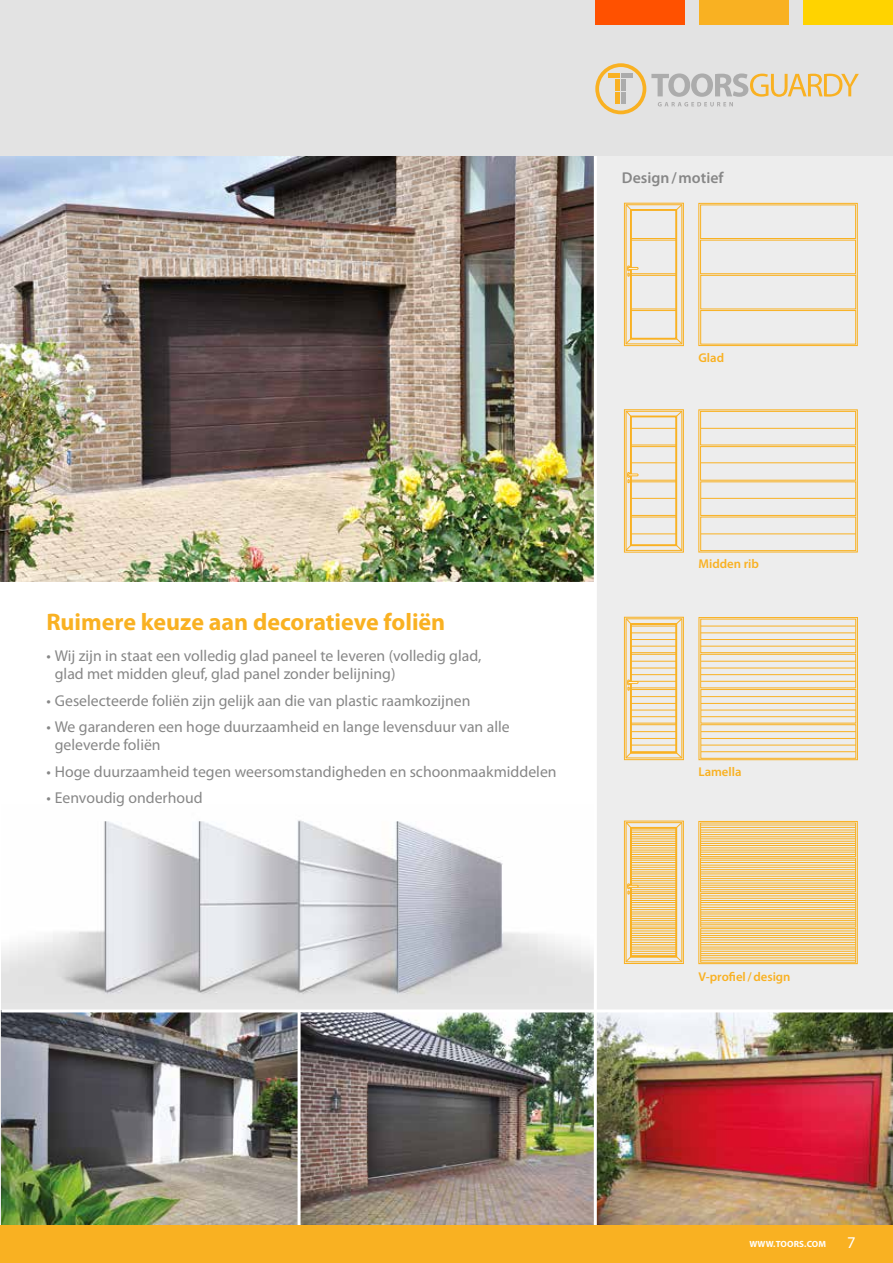
<style>
.page{position:relative;width:893px;height:1263px;background:#fff}
.page>*{position:absolute;margin:0;border:0;box-sizing:border-box;transform-origin:0 0}
.t1{font:700 24px "Myriad Pro";color:#f9b122}
.t2{font:16.5px "Myriad Pro";color:#fff}
.t3{font:15.75px/18px "Myriad Pro";color:#878787}
.t4{font:600 15.75px "Myriad Pro";color:#878787}
.t5{font:600 12.75px "Myriad Pro";color:#f9b122}
.t6{font:700 9px "Myriad Pro";letter-spacing:.02em;color:#fff}
</style>
<div class="page">
<img style="left:1px;top:820px;width:593px;height:189px">
<img style="left:1px;top:1012px;width:593px;height:213px">
<div style="left:595px;top:156px;width:298px;height:1071px;background:#ededed"></div>
<img style="left:597px;top:1012px;width:296px;height:213px">
<hr style="left:0;top:1011px;width:1px;height:214px;background:#ededed">
<img style="left:0;top:156px;width:594px;height:426px">
<div style="left:698px;top:203px;width:160px;height:143px;border:1px solid #f9b122"></div>
<svg style="left:700px;top:204px;width:156px;height:141px"></svg>
<div style="left:624px;top:203px;width:60px;height:143px;border:1px solid #f9b122"></div>
<svg style="left:625px;top:203px;width:58px;height:142px"></svg>
<svg style="left:698px;top:409px;width:160px;height:144px"></svg>
<hr style="left:701px;top:428px;width:155px;height:1px;background:#f9b122">
<hr style="left:701px;top:462px;width:155px;height:1px;background:#f9b122">
<hr style="left:701px;top:498px;width:155px;height:1px;background:#f9b122">
<hr style="left:701px;top:533px;width:155px;height:1px;background:#f9b122">
<div style="left:624px;top:409px;width:60px;height:143px;border:1px solid #f9b122"></div>
<svg style="left:625px;top:410px;width:58px;height:142px"></svg>
<div style="left:698px;top:821px;width:160px;height:143px;border:1px solid #f9b122"></div>
<svg style="left:700px;top:822px;width:156px;height:141px"></svg>
<hr style="left:700px;top:829px;width:155px;height:1px;background:#f9b122">
<hr style="left:700px;top:836px;width:155px;height:1px;background:#f9b122">
<hr style="left:700px;top:843px;width:155px;height:1px;background:#f9b122">
<hr style="left:700px;top:850px;width:155px;height:1px;background:#f9b122">
<hr style="left:701px;top:865px;width:155px;height:1px;background:#f9b122">
<hr style="left:701px;top:871px;width:155px;height:1px;background:#f9b122">
<hr style="left:701px;top:878px;width:155px;height:1px;background:#f9b122">
<hr style="left:701px;top:885px;width:155px;height:1px;background:#f9b122">
<hr style="left:701px;top:900px;width:155px;height:1px;background:#f9b122">
<hr style="left:701px;top:907px;width:155px;height:1px;background:#f9b122">
<hr style="left:701px;top:913px;width:155px;height:1px;background:#f9b122">
<hr style="left:701px;top:920px;width:155px;height:1px;background:#f9b122">
<hr style="left:701px;top:935px;width:155px;height:1px;background:#f9b122">
<hr style="left:701px;top:942px;width:155px;height:1px;background:#f9b122">
<hr style="left:701px;top:948px;width:155px;height:1px;background:#f9b122">
<hr style="left:701px;top:955px;width:155px;height:1px;background:#f9b122">
<hr style="left:700px;top:825px;width:155px;height:1px;background:#f9b122">
<hr style="left:700px;top:827px;width:155px;height:1px;background:#f9b122">
<hr style="left:701px;top:832px;width:154px;height:1px;background:#f9b122">
<hr style="left:701px;top:834px;width:154px;height:1px;background:#f9b122">
<hr style="left:701px;top:838px;width:154px;height:1px;background:#f9b122">
<hr style="left:701px;top:841px;width:154px;height:1px;background:#f9b122">
<hr style="left:701px;top:845px;width:154px;height:1px;background:#f9b122">
<hr style="left:701px;top:847px;width:154px;height:1px;background:#f9b122">
<hr style="left:701px;top:852px;width:154px;height:1px;background:#f9b122">
<hr style="left:701px;top:854px;width:154px;height:1px;background:#f9b122">
<hr style="left:701px;top:860px;width:154px;height:1px;background:#f9b122">
<hr style="left:701px;top:862px;width:154px;height:1px;background:#f9b122">
<hr style="left:701px;top:867px;width:154px;height:1px;background:#f9b122">
<hr style="left:701px;top:869px;width:154px;height:1px;background:#f9b122">
<hr style="left:701px;top:873px;width:154px;height:1px;background:#f9b122">
<hr style="left:701px;top:876px;width:154px;height:1px;background:#f9b122">
<hr style="left:701px;top:880px;width:154px;height:1px;background:#f9b122">
<hr style="left:701px;top:883px;width:154px;height:1px;background:#f9b122">
<hr style="left:701px;top:887px;width:154px;height:1px;background:#f9b122">
<hr style="left:701px;top:889px;width:154px;height:1px;background:#f9b122">
<hr style="left:701px;top:895px;width:154px;height:1px;background:#f9b122">
<hr style="left:701px;top:898px;width:154px;height:1px;background:#f9b122">
<hr style="left:701px;top:902px;width:154px;height:1px;background:#f9b122">
<hr style="left:701px;top:904px;width:154px;height:1px;background:#f9b122">
<hr style="left:701px;top:909px;width:154px;height:1px;background:#f9b122">
<hr style="left:701px;top:911px;width:154px;height:1px;background:#f9b122">
<hr style="left:701px;top:916px;width:154px;height:1px;background:#f9b122">
<hr style="left:701px;top:918px;width:154px;height:1px;background:#f9b122">
<hr style="left:701px;top:922px;width:154px;height:1px;background:#f9b122">
<hr style="left:701px;top:924px;width:154px;height:1px;background:#f9b122">
<hr style="left:701px;top:930px;width:154px;height:1px;background:#f9b122">
<hr style="left:701px;top:933px;width:154px;height:1px;background:#f9b122">
<hr style="left:701px;top:937px;width:154px;height:1px;background:#f9b122">
<hr style="left:701px;top:939px;width:154px;height:1px;background:#f9b122">
<hr style="left:701px;top:944px;width:154px;height:1px;background:#f9b122">
<hr style="left:701px;top:947px;width:154px;height:1px;background:#f9b122">
<hr style="left:701px;top:951px;width:155px;height:1px;background:#f9b122">
<hr style="left:701px;top:953px;width:155px;height:1px;background:#f9b122">
<hr style="left:701px;top:957px;width:155px;height:1px;background:#f9b122">
<hr style="left:701px;top:960px;width:155px;height:1px;background:#f9b122">
<div style="left:624px;top:821px;width:60px;height:143px;border:1px solid #f9b122"></div>
<hr style="left:631px;top:963px;width:45px;height:1px;background:#f9b122">
<svg style="left:625px;top:821px;width:58px;height:142px"></svg>
<div style="left:698px;top:617px;width:160px;height:143px;border:1px solid #f9b122"></div>
<svg style="left:700px;top:618px;width:157px;height:141px"></svg>
<hr style="left:701px;top:626px;width:154px;height:1px;background:#f9b122">
<hr style="left:701px;top:632px;width:154px;height:1px;background:#f9b122">
<hr style="left:701px;top:639px;width:154px;height:1px;background:#f9b122">
<hr style="left:701px;top:646px;width:154px;height:1px;background:#f9b122">
<hr style="left:701px;top:661px;width:155px;height:1px;background:#f9b122">
<hr style="left:701px;top:668px;width:155px;height:1px;background:#f9b122">
<hr style="left:701px;top:674px;width:155px;height:1px;background:#f9b122">
<hr style="left:701px;top:681px;width:155px;height:1px;background:#f9b122">
<hr style="left:701px;top:696px;width:155px;height:1px;background:#f9b122">
<hr style="left:701px;top:703px;width:155px;height:1px;background:#f9b122">
<hr style="left:701px;top:710px;width:155px;height:1px;background:#f9b122">
<hr style="left:701px;top:716px;width:155px;height:1px;background:#f9b122">
<hr style="left:701px;top:731px;width:155px;height:1px;background:#f9b122">
<hr style="left:701px;top:738px;width:155px;height:1px;background:#f9b122">
<hr style="left:701px;top:745px;width:155px;height:1px;background:#f9b122">
<hr style="left:701px;top:751px;width:155px;height:1px;background:#f9b122">
<div style="left:624px;top:617px;width:60px;height:143px;border:1px solid #f9b122"></div>
<svg style="left:625px;top:617px;width:58px;height:142px"></svg>
<hr style="left:1px;top:1009px;width:892px;height:3px;background:#fff">
<hr style="left:298px;top:1011px;width:3px;height:217px;background:#fff">
<hr style="left:594px;top:156px;width:3px;height:1072px;background:#fff">
<div style="left:0;top:1225px;width:893px;height:38px;background:#f9b122"></div>
<div style="left:0;top:0;width:893px;height:156px;background:#e3e3e3"></div>
<div style="left:804px;top:0;width:89px;height:25px;background:#ffd300"></div>
<div style="left:699px;top:0;width:90px;height:25px;background:#f9b122"></div>
<div style="left:595px;top:0;width:90px;height:25px;background:#ff5100"></div>
<svg style="left:595px;top:63px;width:264px;height:51px"></svg>
<p class="t4" style="left:622px;top:168px;width:103px">Design/motief</p>
<p class="t5" style="left:698px;top:349px;width:27px">Glad</p>
<h1 class="t1" style="left:46px;top:607px;width:400px">Ruimere keuze aan decoratieve foliën</h1>
<p class="t3" style="left:55px;top:646px;width:428px;text-indent:-9px">• Wij zijn in staat een volledig glad paneel te leveren (volledig glad, glad met midden gleuf, glad panel zonder belijning)</p>
<p class="t3" style="left:46px;top:691px;width:426px">• Geselecteerde foliën zijn gelijk aan die van plastic raamkozijnen</p>
<p class="t3" style="left:55px;top:717px;width:456px;text-indent:-9px">• We garanderen een hoge duurzaamheid en lange levensduur van alle geleverde foliën</p>
<p class="t3" style="left:46px;top:762px;width:512px">• Hoge duurzaamheid tegen weersomstandigheden en schoonmaakmiddelen</p>
<p class="t3" style="left:46px;top:788px;width:158px">• Eenvoudig onderhoud</p>
<p class="t5" style="left:698px;top:556px;width:62px">Midden rib</p>
<p class="t5" style="left:698px;top:764px;width:45px">Lamella</p>
<p class="t5" style="left:698px;top:969px;width:94px">V-profiel/design</p>
<p class="t6" style="left:749px;top:1238px;width:78px">WWW.TOORS.COM</p>
<p class="t2" style="left:847px;top:1232px;width:10px">7</p>
</div>
